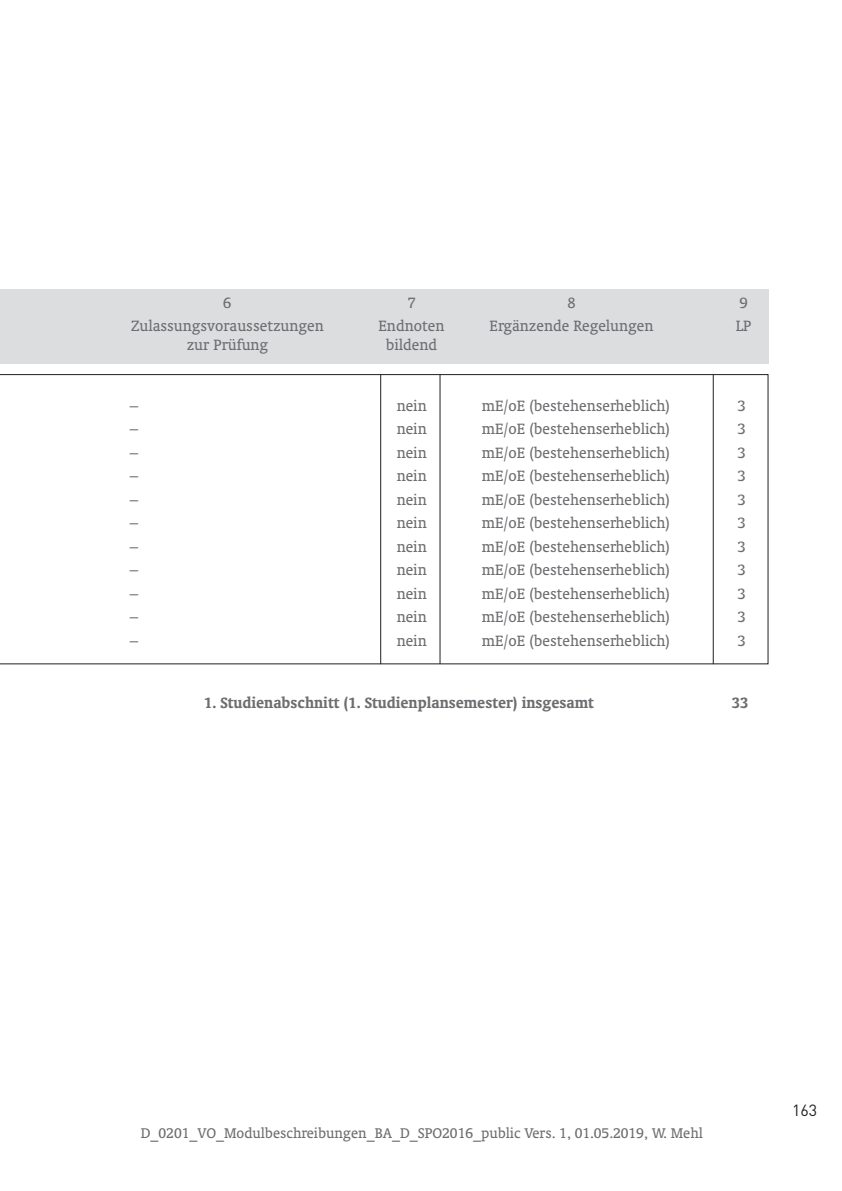
<style>
.page{position:relative;width:842px;height:1191px;background:#fff}
.page>*{position:absolute;margin:0;border:0;box-sizing:border-box;transform-origin:0 0}
.t1{font:17px "Oranda BT";color:#6c6d70}
.Prüf-Ordn_Tab{font:700 17px "Oranda BT";color:#6c6d70}
.t2{font:16px "Oranda BT";color:#6c6d70}
.t3{font:16px "DIN";color:#231f20}
</style>
<div class="page">
<svg style="left:0;top:374px;width:768px;height:290px"></svg>
<div style="left:0;top:289px;width:768px;height:75px;background:#dcdddf"></div>
<hr style="left:713px;top:374px;width:1px;height:290px;background:#231f20">
<hr style="left:380px;top:374px;width:1px;height:290px;background:#231f20">
<hr style="left:440px;top:374px;width:1px;height:290px;background:#231f20">
<p class="t1" style="left:223px;top:293px;width:10px">6</p>
<p class="t1" style="left:407px;top:293px;width:10px">7</p>
<p class="t1" style="left:567px;top:293px;width:10px">8</p>
<p class="t1" style="left:739px;top:293px;width:10px">9</p>
<p class="t1" style="left:131px;top:316px;width:194px">Zulassungsvoraussetzungen</p>
<p class="t1" style="left:378px;top:316px;width:67px">Endnoten</p>
<p class="t1" style="left:489px;top:316px;width:165px">Ergänzende Regelungen</p>
<p class="t1" style="left:736px;top:316px;width:17px">LP</p>
<p class="t1" style="left:187px;top:335px;width:83px">zur Prüfung</p>
<p class="t1" style="left:386px;top:335px;width:53px">bildend</p>
<p class="t1" style="left:130px;top:395px;width:10px">–</p>
<p class="t1" style="left:397px;top:395px;width:32px">nein</p>
<p class="t1" style="left:482px;top:395px;width:190px">mE/oE (bestehenserheblich)</p>
<p class="t1" style="left:738px;top:395px;width:10px">3</p>
<p class="t1" style="left:130px;top:419px;width:10px">–</p>
<p class="t1" style="left:397px;top:419px;width:32px">nein</p>
<p class="t1" style="left:482px;top:419px;width:190px">mE/oE (bestehenserheblich)</p>
<p class="t1" style="left:738px;top:419px;width:10px">3</p>
<p class="t1" style="left:130px;top:442px;width:10px">–</p>
<p class="t1" style="left:397px;top:442px;width:32px">nein</p>
<p class="t1" style="left:482px;top:442px;width:190px">mE/oE (bestehenserheblich)</p>
<p class="t1" style="left:738px;top:442px;width:10px">3</p>
<p class="t1" style="left:130px;top:466px;width:10px">–</p>
<p class="t1" style="left:397px;top:466px;width:32px">nein</p>
<p class="t1" style="left:482px;top:466px;width:190px">mE/oE (bestehenserheblich)</p>
<p class="t1" style="left:738px;top:466px;width:10px">3</p>
<p class="t1" style="left:130px;top:490px;width:10px">–</p>
<p class="t1" style="left:397px;top:490px;width:32px">nein</p>
<p class="t1" style="left:482px;top:490px;width:190px">mE/oE (bestehenserheblich)</p>
<p class="t1" style="left:738px;top:490px;width:10px">3</p>
<p class="t1" style="left:130px;top:513px;width:10px">–</p>
<p class="t1" style="left:397px;top:513px;width:32px">nein</p>
<p class="t1" style="left:482px;top:513px;width:190px">mE/oE (bestehenserheblich)</p>
<p class="t1" style="left:738px;top:513px;width:10px">3</p>
<p class="t1" style="left:130px;top:537px;width:10px">–</p>
<p class="t1" style="left:397px;top:537px;width:32px">nein</p>
<p class="t1" style="left:482px;top:537px;width:190px">mE/oE (bestehenserheblich)</p>
<p class="t1" style="left:738px;top:537px;width:10px">3</p>
<p class="t1" style="left:130px;top:560px;width:10px">–</p>
<p class="t1" style="left:397px;top:560px;width:32px">nein</p>
<p class="t1" style="left:482px;top:560px;width:190px">mE/oE (bestehenserheblich)</p>
<p class="t1" style="left:738px;top:560px;width:10px">3</p>
<p class="t1" style="left:130px;top:584px;width:10px">–</p>
<p class="t1" style="left:397px;top:584px;width:32px">nein</p>
<p class="t1" style="left:482px;top:584px;width:190px">mE/oE (bestehenserheblich)</p>
<p class="t1" style="left:738px;top:584px;width:10px">3</p>
<p class="t1" style="left:130px;top:607px;width:10px">–</p>
<p class="t1" style="left:397px;top:607px;width:32px">nein</p>
<p class="t1" style="left:482px;top:607px;width:190px">mE/oE (bestehenserheblich)</p>
<p class="t1" style="left:738px;top:607px;width:10px">3</p>
<p class="t1" style="left:130px;top:631px;width:10px">–</p>
<p class="t1" style="left:397px;top:631px;width:32px">nein</p>
<p class="t1" style="left:482px;top:631px;width:190px">mE/oE (bestehenserheblich)</p>
<p class="t1" style="left:738px;top:631px;width:10px">3</p>
<p class="Prüf-Ordn_Tab" style="left:204px;top:693px;width:391px">1. Studienabschnitt (1. Studienplansemester) insgesamt</p>
<p class="Prüf-Ordn_Tab" style="left:732px;top:693px;width:18px">33</p>
<p class="t2" style="left:141px;top:1124px;width:564px">D_0201_VO_Modulbeschreibungen_BA_D_SPO2016_public Vers. 1, 01.05.2019, W. Mehl</p>
<p class="t3" style="left:792px;top:1100px;width:27px">163</p>
</div>
